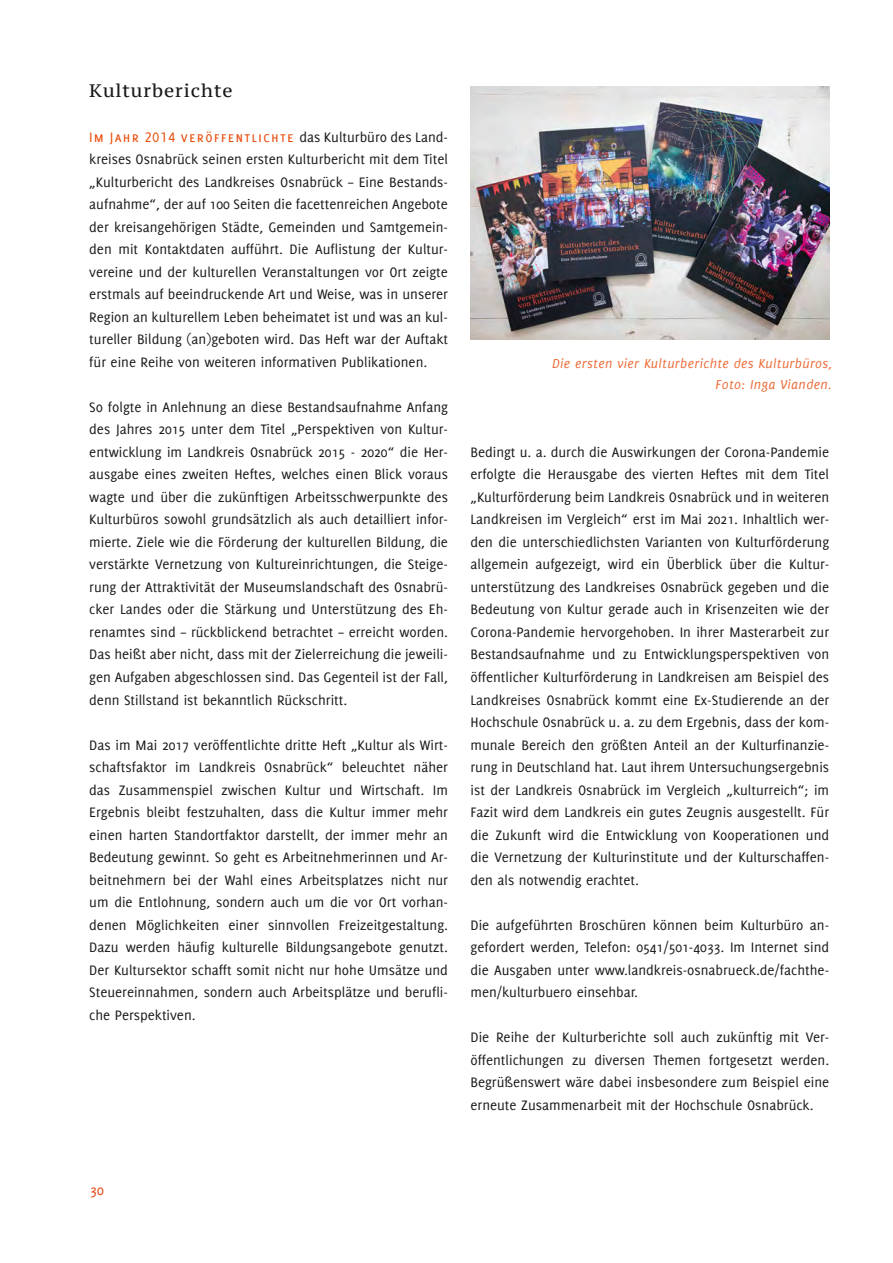
<style>
.page{position:relative;width:893px;height:1263px;background:#fff}
.page>*{position:absolute;margin:0;border:0;box-sizing:border-box;transform-origin:0 0}
.t1{font:18px "PT Serif Caption";letter-spacing:.05em;color:#1a1918}
.t2{font:15px/22.5px "Delicious";color:#1a1918;text-align:justify}
.t3{font:15px "Delicious Small Caps";letter-spacing:.075em;color:#e94b09}
.t4{font:15px "Delicious";color:#e63e0a}
.t5{font:italic 14.25px/21px "Delicious";letter-spacing:.025em;color:#ed6c38;text-align:right}
.s1{font-family:"Delicious";color:#1a1918}
</style>
<div class="page">
<img style="left:470px;top:86px;width:359px;height:253px">
<p class="t1" style="left:89px;top:79px;width:145px">Kulturberichte</p>
<p class="t3" style="left:89px;top:129px;width:360px">Im Jahr 2014 veröffentlichte <span class="s1">das Kulturbüro des Land-</span></p>
<p class="t2" style="left:89px;top:148px;width:360px">kreises Osnabrück seinen ersten Kulturbericht mit dem Titel „Kulturbericht des Landkreises Osnabrück – Eine Bestands&shy;aufnahme“, der auf 100 Seiten die facettenreichen Angebote der kreisangehörigen Städte, Gemeinden und Samtgemein&shy;den mit Kontaktdaten aufführt. Die Auflistung der Kultur&shy;vereine und der kulturellen Veranstaltungen vor Ort zeigte erstmals auf beeindruckende Art und Weise, was in unserer Region an kulturellem Leben beheimatet ist und was an kul&shy;tureller Bildung (an)geboten wird. Das Heft war der Auftakt für eine Reihe von weiteren informativen Publikationen.</p>
<p class="t2" style="left:89px;top:396px;width:360px">So folgte in Anlehnung an diese Bestandsaufnahme Anfang des Jahres 2015 unter dem Titel „Perspektiven von Kultur&shy;entwicklung im Landkreis Osnabrück 2015 - 2020“ die Her&shy;ausgabe eines zweiten Heftes, welches einen Blick voraus wagte und über die zukünftigen Arbeitsschwerpunkte des Kulturbüros sowohl grundsätzlich als auch detailliert infor&shy;mierte. Ziele wie die Förderung der kulturellen Bildung, die verstärkte Vernetzung von Kultureinrichtungen, die Steige&shy;rung der Attraktivität der Museumslandschaft des Osnabrü&shy;cker Landes oder die Stärkung und Unterstützung des Eh&shy;renamtes sind – rückblickend betrachtet – erreicht worden.<br>Das heißt aber nicht, dass mit der Zielerreichung die jeweili&shy;gen Aufgaben abgeschlossen sind. Das Gegenteil ist der Fall, denn Stillstand ist bekanntlich Rückschritt.</p>
<p class="t2" style="left:89px;top:733px;width:360px">Das im Mai 2017 veröffentlichte dritte Heft „Kultur als Wirt&shy;schaftsfaktor im Landkreis Osnabrück“ beleuchtet näher das Zusammenspiel zwischen Kultur und Wirtschaft. Im Ergebnis bleibt festzuhalten, dass die Kultur immer mehr einen harten Standortfaktor darstellt, der immer mehr an Bedeutung gewinnt. So geht es Arbeitnehmerinnen und Ar&shy;beitnehmern bei der Wahl eines Arbeitsplatzes nicht nur um die Entlohnung, sondern auch um die vor Ort vorhan&shy;denen Möglichkeiten einer sinnvollen Freizeitgestaltung.<br>Dazu werden häufig kulturelle Bildungsangebote genutzt.<br>Der Kultursektor schafft somit nicht nur hohe Umsätze und Steuereinnahmen, sondern auch Arbeitsplätze und berufli&shy;che Perspektiven.</p>
<p class="t5" style="left:552px;top:353px;width:282px">Die ersten vier Kulturberichte des Kulturbüros,<br>Foto: Inga Vianden.</p>
<p class="t2" style="left:470px;top:441px;width:360px">Bedingt u. a. durch die Auswirkungen der Corona-Pandemie erfolgte die Herausgabe des vierten Heftes mit dem Titel „Kulturförderung beim Landkreis Osnabrück und in weiteren Landkreisen im Vergleich“ erst im Mai 2021. Inhaltlich wer&shy;den die unterschiedlichsten Varianten von Kulturförderung allgemein aufgezeigt, wird ein Überblick über die Kultur&shy;unterstützung des Landkreises Osnabrück gegeben und die Bedeutung von Kultur gerade auch in Krisenzeiten wie der Corona-Pandemie hervorgehoben. In ihrer Masterarbeit zur Bestandsaufnahme und zu Entwicklungsperspektiven von öffentlicher Kulturförderung in Landkreisen am Beispiel des Landkreises Osnabrück kommt eine Ex-Studierende an der Hochschule Osnabrück u. a. zu dem Ergebnis, dass der kom&shy;munale Bereich den größten Anteil an der Kulturfinanzie&shy;rung in Deutschland hat. Laut ihrem Untersuchungsergebnis ist der Landkreis Osnabrück im Vergleich „kulturreich“; im Fazit wird dem Landkreis ein gutes Zeugnis ausgestellt. Für die Zukunft wird die Entwicklung von Kooperationen und die Vernetzung der Kulturinstitute und der Kulturschaffen&shy;den als notwendig erachtet.</p>
<p class="t2" style="left:470px;top:913px;width:360px">Die aufgeführten Broschüren können beim Kulturbüro an&shy;gefordert werden, Telefon: 0541/501-4033. Im Internet sind die Ausgaben unter www.landkreis-osnabrueck.de/fachthe&shy;men/kulturbuero einsehbar.</p>
<p class="t2" style="left:470px;top:1026px;width:360px">Die Reihe der Kulturberichte soll auch zukünftig mit Ver&shy;öffentlichungen zu diversen Themen fortgesetzt werden.<br>Begrüßenswert wäre dabei insbesondere zum Beispiel eine erneute Zusammenarbeit mit der Hochschule Osnabrück.</p>
<p class="t4" style="left:90px;top:1182px;width:15px">30</p>
</div>
